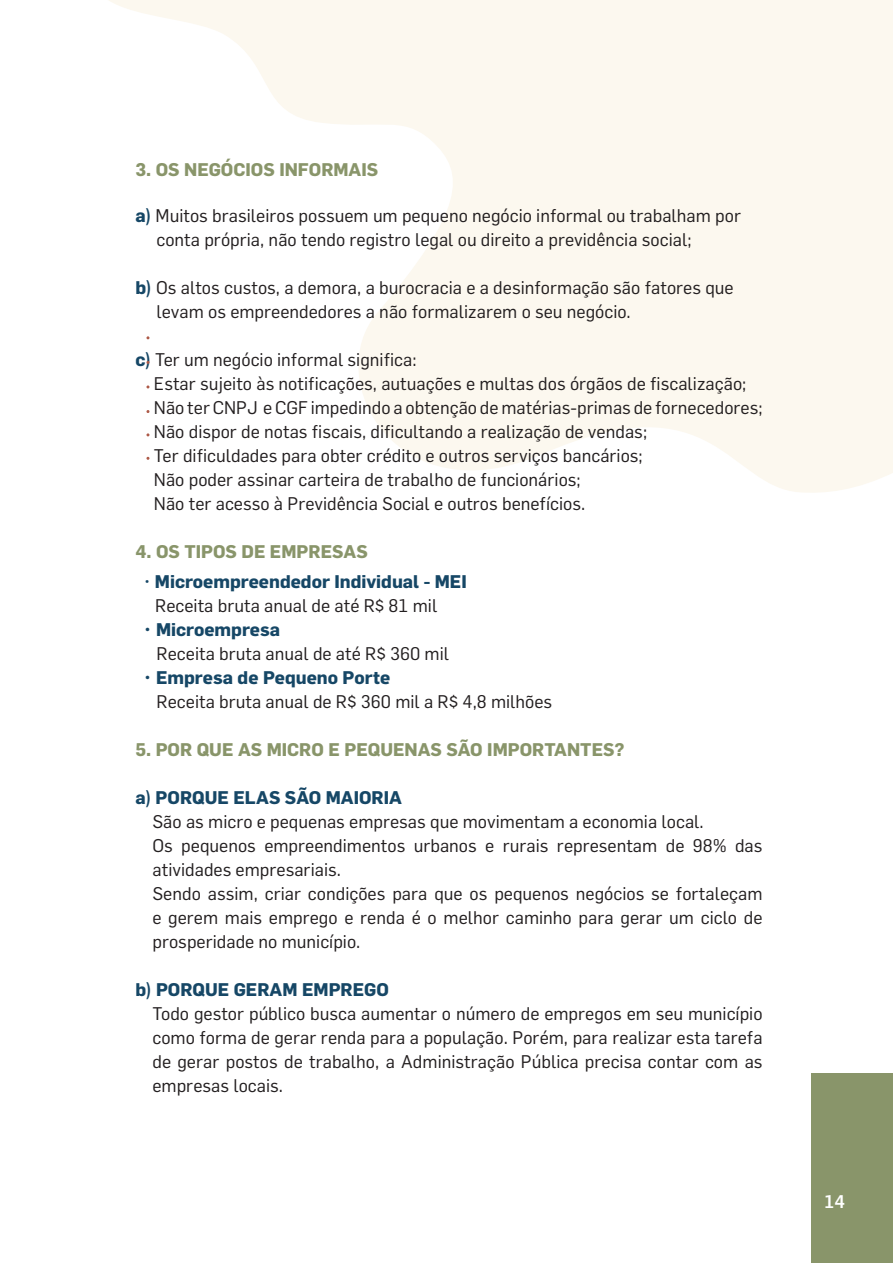
<style>
.page{position:relative;width:893px;height:1263px;background:#fff}
.page>*{position:absolute;margin:0;border:0;box-sizing:border-box;transform-origin:0 0}
.t1{font:18px/24px "Flama";color:#231f20}
.t2{font:700 18px/24px "Flama";color:#164766}
.t3{font:700 18px "Flama";color:#89956a}
.t4{font:500 18px "Flama";color:#fff}
.s1{font-weight:700;color:#164766}
.s2{font-weight:400}
.s3{font-weight:400;color:#231f20}
</style>
<div class="page">
<svg style="left:109px;top:0;width:784px;height:493px;fill:#fcf8ef"></svg>
<div style="left:811px;top:1074px;width:82px;height:189px;background:#89956a"></div>
<p class="t3" style="left:135px;top:159px;width:244px">3. OS NEGÓCIOS INFORMAIS</p>
<p class="t1" style="left:156px;top:203px;width:586px;text-indent:-21px"><span class="s1">a)</span> Muitos brasileiros possuem um pequeno negócio informal ou trabalham por conta própria, não tendo registro legal ou direito a previdência social;</p>
<p class="t1" style="left:156px;top:275px;width:579px;text-indent:-21px"><span class="s1">b)</span> Os altos custos, a demora, a burocracia e a desinformação são fatores que levam os empreendedores a não formalizarem o seu negócio.</p>
<p class="t1" style="left:154px;top:347px;width:610px;text-indent:-19px"><span class="s1">c)</span> Ter um negócio informal significa:<br>Estar sujeito às notificações, autuações e multas dos órgãos de fiscalização; Não ter CNPJ e CGF impedindo a obtenção de matérias-primas de fornecedores; Não dispor de notas fiscais, dificultando a realização de vendas;<br>Ter dificuldades para obter crédito e outros serviços bancários;<br>Não poder assinar carteira de trabalho de funcionários;<br>Não ter acesso à Previdência Social e outros benefícios.</p>
<p class="t3" style="left:135px;top:540px;width:234px">4. OS TIPOS DE EMPRESAS</p>
<p class="t2" style="left:155px;top:569px;width:313px;text-indent:-11px"><span class="s2">•</span> Microempreendedor Individual - MEI<br><span class="s3">Receita bruta anual de até R$ 81 mil</span></p>
<p class="t2" style="left:144px;top:617px;width:138px">• Microempresa</p>
<p class="t1" style="left:157px;top:641px;width:294px">Receita bruta anual de até R$ 360 mil</p>
<p class="t2" style="left:144px;top:665px;width:248px">• Empresa de Pequeno Porte</p>
<p class="t1" style="left:157px;top:689px;width:397px">Receita bruta anual de R$ 360 mil a R$ 4,8 milhões</p>
<p class="t3" style="left:135px;top:738px;width:491px">5. POR QUE AS MICRO E PEQUENAS SÃO IMPORTANTES?</p>
<p class="t2" style="left:135px;top:785px;width:268px">a) PORQUE ELAS SÃO MAIORIA</p>
<p class="t1" style="left:152px;top:809px;width:612px">São as micro e pequenas empresas que movimentam a economia local.<br>Os pequenos empreendimentos urbanos e rurais representam de 98% das atividades empresariais.<br>Sendo assim, criar condições para que os pequenos negócios se fortaleçam e gerem mais emprego e renda é o melhor caminho para gerar um ciclo de prosperidade no município.</p>
<p class="t2" style="left:135px;top:977px;width:255px">b) PORQUE GERAM EMPREGO</p>
<p class="t1" style="left:152px;top:1001px;width:612px;text-align:justify">Todo gestor público busca aumentar o número de empregos em seu município como forma de gerar renda para a população. Porém, para realizar esta tarefa de gerar postos de trabalho, a Administração Pública precisa contar com as empresas locais.</p>
<p class="t4" style="left:824px;top:1190px;width:22px">14</p>
</div>
